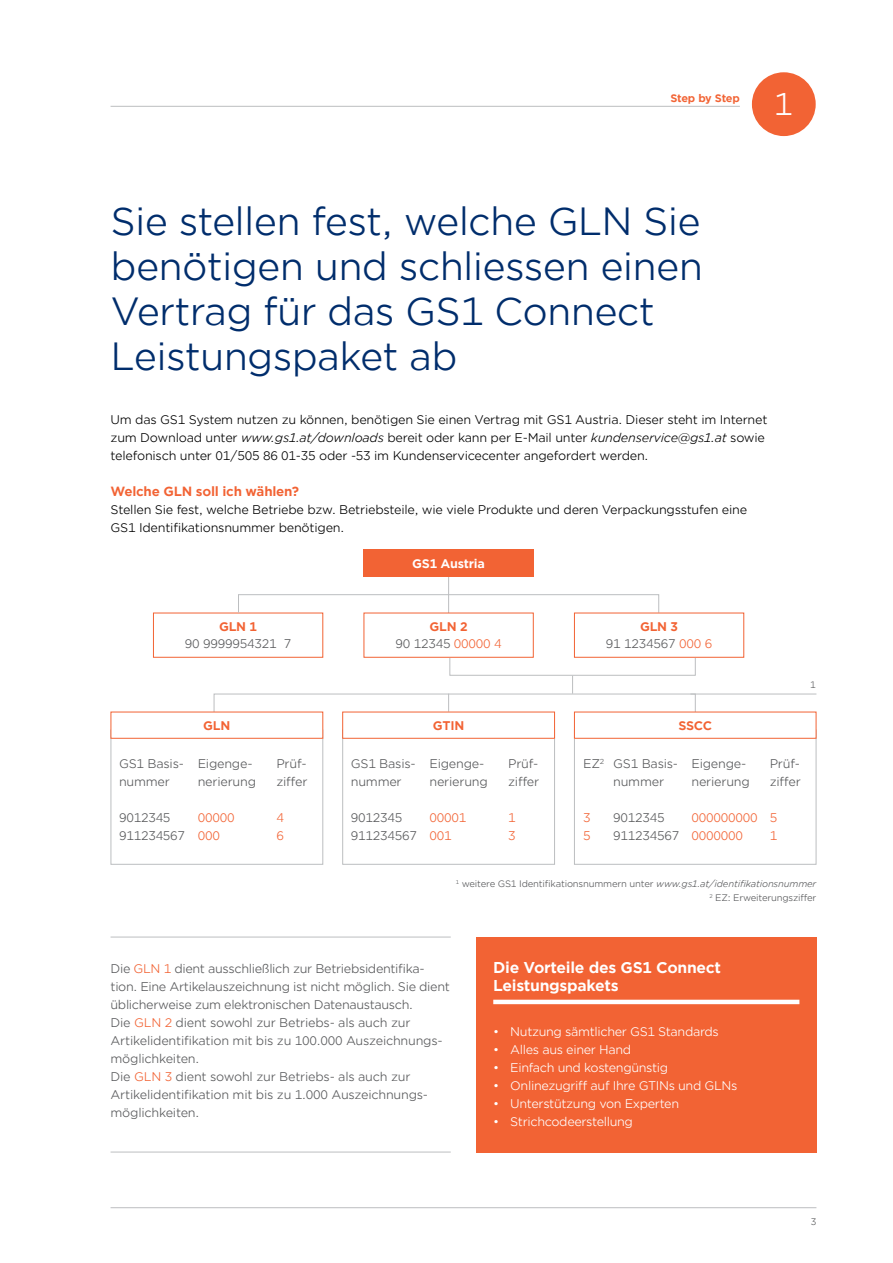
<style>
.page{position:relative;width:893px;height:1263px;background:#fff}
.page>*{position:absolute;margin:0;border:0;box-sizing:border-box;transform-origin:0 0}
.t1{font:37.5px/45px "Gotham Office";letter-spacing:-.02em;color:#002d6c}
.t2{font:30px "Gotham Office";color:#fff}
.t3{font:700 15px/18px "Gotham Office";letter-spacing:-.02em;color:#fff}
.t4{font:700 12.75px "Gotham Office";letter-spacing:-.02em;color:#f26334}
.t5{font:12px/18px "Gotham Office";letter-spacing:-.02em;color:#58595b}
.t6{font:12px/18px "Gotham Office";letter-spacing:-.02em;color:#000}
.t7{font:12px "Gotham Office";letter-spacing:-.03em;color:#fff}
.t8{font:12px/18px "Gotham Office";letter-spacing:-.02em;color:#f26334}
.t9{font:700 12px "Gotham Office";letter-spacing:-.02em;color:#f26334}
.t10{font:700 12px "Gotham Office";letter-spacing:-.02em;color:#fff}
.t11{font:700 10.5px "Gotham Office";letter-spacing:-.025em;color:#f26334}
.t12{font:9px/13.5px "Gotham Office";letter-spacing:-.02em;color:#58595b;text-align:right}
.s1{font-style:italic}
.s2{font-weight:700;color:#f26334}
.s3{color:#f26334}
</style>
<div class="page">
<hr style="left:111px;top:1207px;width:705px;height:1px;background:#bcbec0">
<div style="left:342px;top:730px;width:213px;height:135px;border:1px solid #bcbec0"></div>
<div style="left:111px;top:730px;width:212px;height:135px;border:1px solid #bcbec0"></div>
<hr style="left:448px;top:572px;width:1px;height:41px;background:#bcbec0">
<hr style="left:690px;top:694px;width:126px;height:1px;background:#bcbec0">
<div style="left:476px;top:937px;width:340px;height:215px;background:#f26334"></div>
<hr style="left:493px;top:1000px;width:306px;height:4px;background:#fff">
<div style="left:364px;top:550px;width:170px;height:27px;background:#f26334"></div>
<div style="left:153px;top:613px;width:170px;height:45px;border:1px solid #f26334"></div>
<div style="left:111px;top:712px;width:212px;height:26px;background:#fff"></div>
<div style="left:111px;top:712px;width:212px;height:27px;border:1px solid #f26334"></div>
<div style="left:343px;top:712px;width:212px;height:26px;background:#fff"></div>
<div style="left:342px;top:712px;width:213px;height:27px;border:1px solid #f26334"></div>
<div style="left:574px;top:730px;width:242px;height:135px;border:1px solid #bcbec0"></div>
<hr style="left:111px;top:937px;width:340px;height:1px;background:#bcbec0">
<hr style="left:111px;top:1152px;width:340px;height:1px;background:#bcbec0">
<svg style="left:238px;top:594px;width:421px;height:19px"></svg>
<svg style="left:213px;top:652px;width:483px;height:61px"></svg>
<div style="left:574px;top:712px;width:242px;height:26px;background:#fff"></div>
<div style="left:574px;top:712px;width:242px;height:27px;border:1px solid #f26334"></div>
<div style="left:364px;top:613px;width:169px;height:44px;background:#fff"></div>
<div style="left:364px;top:613px;width:170px;height:45px;border:1px solid #f26334"></div>
<div style="left:574px;top:613px;width:170px;height:44px;background:#fff"></div>
<div style="left:574px;top:613px;width:170px;height:45px;border:1px solid #f26334"></div>
<div style="left:752px;top:72px;width:64px;height:64px;background:#f26334;border-radius:50%"></div>
<hr style="left:111px;top:106px;width:629px;height:1px;background:#bcbec0">
<p class="t11" style="left:670px;top:91px;width:71px">Step by Step</p>
<h2 class="t2" style="left:774px;top:84px;width:20px">1</h2>
<h1 class="t1" style="left:111px;top:197px;width:594px">Sie stellen fest, welche GLN Sie benötigen und schliessen einen<br>Vertrag für das GS1 Connect<br>Leistungspaket ab</h1>
<p class="t6" style="left:111px;top:410px;width:658px">Um das GS1 System nutzen zu können, benötigen Sie einen Vertrag mit GS1 Austria. Dieser steht im Internet zum Download unter <span class="s1">www.gs1.at/downloads</span> bereit oder kann per E-Mail unter <span class="s1">kundenservice@gs1.at</span> sowie telefonisch unter 01/505 86 01-35 oder -53 im Kundenservicecenter angefordert werden.</p>
<p class="t4" style="left:111px;top:482px;width:190px">Welche GLN soll ich wählen?</p>
<p class="t6" style="left:111px;top:500px;width:638px">Stellen Sie fest, welche Betriebe bzw. Betriebsteile, wie viele Produkte und deren Verpackungsstufen eine<br>GS1 Identifikationsnummer benötigen.</p>
<p class="t10" style="left:412px;top:555px;width:74px">GS1 Austria</p>
<p class="t9" style="left:219px;top:619px;width:40px">GLN 1</p>
<p class="t5" style="left:185px;top:634px;width:108px">90 9999954321 7</p>
<p class="t5" style="left:395px;top:618px;width:108px;line-height:16.5px;text-align:center"><span class="s2">GLN 2<br></span>90 12345 <span class="s3">00000 4</span></p>
<p class="t5" style="left:606px;top:618px;width:108px;line-height:16.5px;text-align:center"><span class="s2">GLN 3<br></span>91 1234567 <span class="s3">000 6</span></p>
<p class="t5" style="left:119px;top:754px;width:65px">GS1 Basis&shy;nummer</p>
<p class="t5" style="left:119px;top:808px;width:68px">9012345<br>911234567</p>
<p class="t9" style="left:203px;top:717px;width:29px">GLN</p>
<p class="t9" style="left:433px;top:717px;width:33px">GTIN</p>
<p class="t5" style="left:276px;top:754px;width:33px">Prüf&shy;ziffer</p>
<p class="t8" style="left:276px;top:808px;width:9px">4<br>6</p>
<p class="t5" style="left:198px;top:754px;width:60px">Eigenge&shy;nerierung</p>
<p class="t8" style="left:198px;top:808px;width:38px">00000<br>000</p>
<p class="t5" style="left:351px;top:754px;width:65px">GS1 Basis&shy;nummer</p>
<p class="t5" style="left:351px;top:808px;width:68px">9012345<br>911234567</p>
<p class="t5" style="left:429px;top:754px;width:60px">Eigenge&shy;nerierung</p>
<p class="t8" style="left:429px;top:808px;width:38px">00001<br>001</p>
<p class="t5" style="left:508px;top:754px;width:33px">Prüf&shy;ziffer</p>
<p class="t8" style="left:508px;top:808px;width:9px">1<br>3</p>
<p class="t9" style="left:678px;top:717px;width:35px">SSCC</p>
<p class="t5" style="left:583px;top:754px;width:23px">EZ<sup>2</sup></p>
<p class="t8" style="left:583px;top:808px;width:9px">3<br>5</p>
<p class="t5" style="left:613px;top:754px;width:65px">GS1 Basis&shy;nummer</p>
<p class="t5" style="left:613px;top:808px;width:68px">9012345<br>911234567</p>
<p class="t5" style="left:691px;top:754px;width:60px">Eigenge&shy;nerierung</p>
<p class="t8" style="left:691px;top:808px;width:68px">000000000<br>0000000</p>
<p class="t12" style="left:810px;top:677px;width:7px">1</p>
<p class="t5" style="left:770px;top:754px;width:33px">Prüf&shy;ziffer</p>
<p class="t8" style="left:770px;top:808px;width:9px">5<br>1</p>
<p class="t12" style="left:456px;top:877px;width:362px"><sup>1</sup> weitere GS1 Identifikationsnummern unter <span class="s1">www.gs1.at/identifikationsnummer<br></span><sup>2</sup> EZ: Erweiterungsziffer</p>
<p class="t5" style="left:111px;top:959px;width:341px">Die <span class="s3">GLN 1</span> dient ausschließlich zur Betriebsidentifika&shy;tion. Eine Artikelauszeichnung ist nicht möglich. Sie dient üblicherweise zum elektronischen Datenaustausch.<br>Die <span class="s3">GLN 2</span> dient sowohl zur Betriebs- als auch zur Artikelidentifikation mit bis zu 100.000 Auszeichnungs&shy;möglichkeiten.<br>Die <span class="s3">GLN 3</span> dient sowohl zur Betriebs- als auch zur Artikelidentifikation mit bis zu 1.000 Auszeichnungs&shy;möglichkeiten.</p>
<p class="t3" style="left:493px;top:958px;width:229px">Die Vorteile des GS1 Connect<br>Leistungspakets</p>
<p class="t7" style="left:493px;top:1023px;width:227px">• Nutzung sämtlicher GS1 Standards</p>
<p class="t7" style="left:493px;top:1041px;width:139px">• Alles aus einer Hand</p>
<p class="t7" style="left:493px;top:1059px;width:176px">• Einfach und kostengünstig</p>
<p class="t7" style="left:493px;top:1077px;width:246px">• Onlinezugriff auf Ihre GTINs und GLNs</p>
<p class="t7" style="left:493px;top:1095px;width:187px">• Unterstützung von Experten</p>
<p class="t7" style="left:493px;top:1113px;width:141px">• Strichcodeerstellung</p>
<p class="t12" style="left:811px;top:1214px;width:7px">3</p>
</div>
